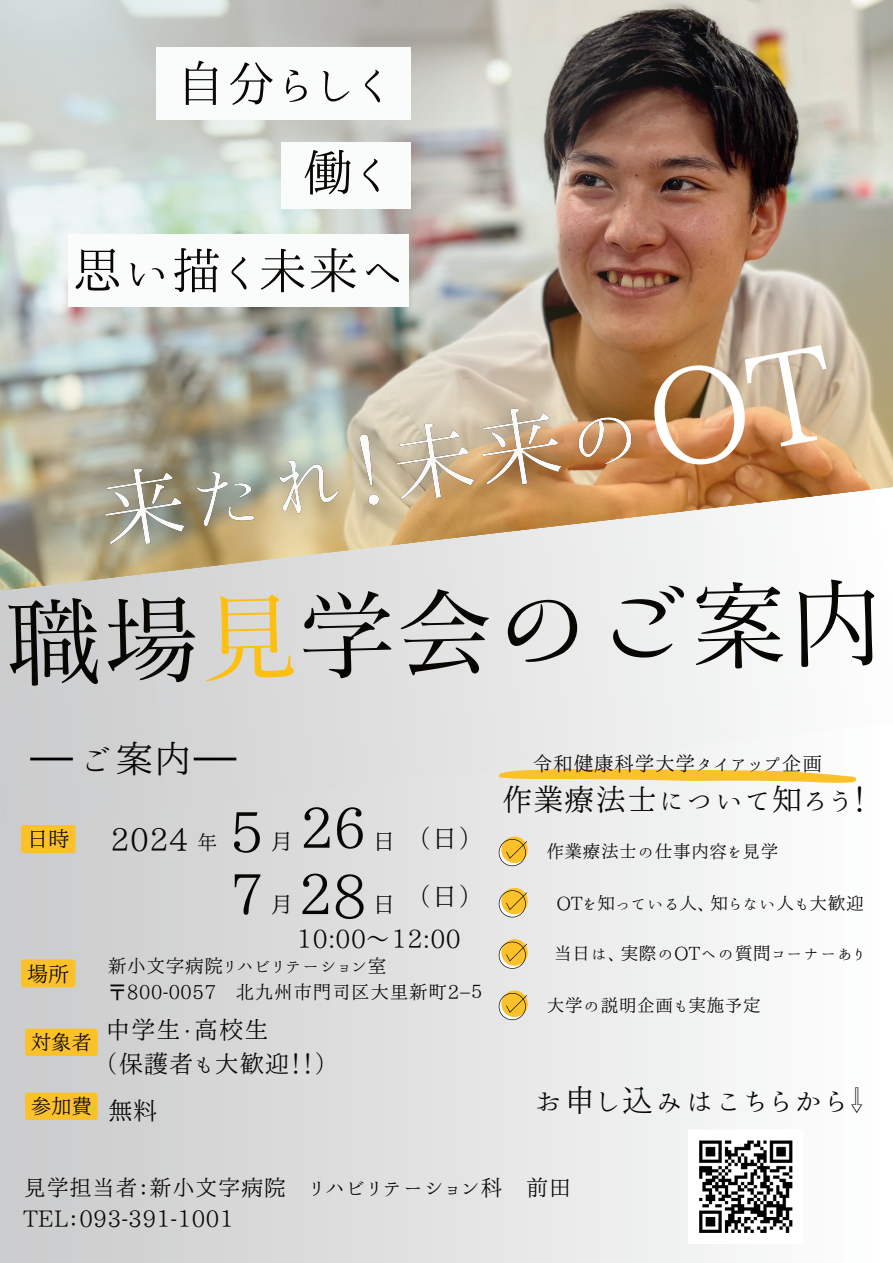
<style>
.page{position:relative;width:893px;height:1263px;background:#fff}
.page>*{position:absolute;margin:0;border:0;box-sizing:border-box;transform-origin:0 0}
.t1{font:97.95px "Canva Matisse Minori Pro M";color:#080704}
.t2{font:58.43px "Honoka Mincho";color:#080704}
.t3{font:51.22px "Honoka Mincho";color:#080704}
.t4{font:50.62px "Honoka Mincho";color:#080704}
.t5{font:38.55px "Honoka Mincho";color:#080704}
.t6{font:32.25px "Honoka Mincho";color:#080704}
.t7{font:31.5px "Honoka Mincho";color:#080704}
.t8{font:31.2px "Honoka Mincho";color:#080704}
.t9{font:26.03px "Honoka Mincho";color:#080704}
.t10{font:25.2px "Honoka Mincho";color:#080704}
.t11{font:25.12px/34.6px "Honoka Mincho";color:#080704}
.t12{font:23.4px "Honoka Mincho";color:#080704}
.t13{font:22.88px/31.5px "Honoka Mincho";color:#080704}
.t14{font:21.98px "Honoka Mincho";color:#080704}
.t15{font:21.08px "Honoka Mincho";letter-spacing:-.04em;color:#080704}
.t16{font:20.4px "Honoka Mincho";color:#080704}
.t17{font:19.27px/26.6px "Honoka Mincho";color:#080704}
.t18{font:18.3px "Honoka Mincho";color:#080704}
.t19{font:18.23px "Honoka Mincho";color:#080704}
.s1{color:#fdbf11}
.s2{font-size:20.7px}
</style>
<div class="page">
<img style="left:0;top:0;width:893px;height:215px">
<img style="left:0;top:215px;width:893px;height:273px">
<img style="left:0;top:488px;width:884px;height:338px">
<div style="left:156px;top:47px;width:254px;height:73px;background:#fafbfb"></div>
<div style="left:282px;top:142px;width:128px;height:66px;background:#fafbfb"></div>
<div style="left:69px;top:234px;width:340px;height:73px;background:#fafbfb"></div>
<img style="left:689px;top:1129px;width:115px;height:104px">
<hr style="left:194px;top:758px;width:42px;height:2px;background:#000">
<hr style="left:30px;top:758px;width:43px;height:2px;background:#000">
<img style="left:64px;top:359px;width:607px;height:229px">
<svg style="left:501px;top:836px;width:27px;height:27px"></svg>
<svg style="left:499px;top:839px;width:28px;height:27px"></svg>
<svg style="left:501px;top:888px;width:27px;height:26px"></svg>
<svg style="left:499px;top:890px;width:28px;height:27px"></svg>
<svg style="left:501px;top:939px;width:27px;height:27px"></svg>
<svg style="left:499px;top:942px;width:28px;height:27px"></svg>
<svg style="left:501px;top:990px;width:27px;height:27px"></svg>
<svg style="left:499px;top:993px;width:28px;height:27px"></svg>
<svg style="left:499px;top:769px;width:357px;height:14px;background:#f7d069"></svg>
<div style="left:21px;top:959px;width:54px;height:28px;background:#fbc12b"></div>
<div style="left:25px;top:1028px;width:73px;height:28px;background:#fbc12b;border-radius:3px"></div>
<div style="left:25px;top:1093px;width:73px;height:27px;background:#fbc12b;border-radius:3px"></div>
<div style="left:21px;top:825px;width:54px;height:28px;background:#fbc12b"></div>
<svg style="left:646px;top:343px;width:193px;height:129px;background:#c29369"></svg>
<h3 class="t4" style="left:175px;top:56px;width:217px">自分らしく</h3>
<h3 class="t3" style="left:302px;top:145px;width:89px">働く</h3>
<h3 class="t4" style="left:72px;top:243px;width:335px">思い描く未来へ</h3>
<h1 class="t1" style="left:3px;top:579px;width:883px;rotate:-1deg">職場<span class="s1">⾒</span>学会のご案内</h1>
<h3 class="t5" style="left:80px;top:738px;width:114px">ご案内</h3>
<p class="t14" style="left:27px;top:827px;width:45px">日時</p>
<h3 class="t7" style="left:110px;top:822px;width:109px">2024 <span class="s2">年</span></h3>
<h2 class="t2" style="left:230px;top:802px;width:36px">５</h2>
<h2 class="t2" style="left:232px;top:864px;width:31px">７</h2>
<h2 class="t2" style="left:301px;top:798px;width:66px">２６</h2>
<h3 class="t9" style="left:418px;top:824px;width:54px">（日）</h3>
<h3 class="t9" style="left:418px;top:882px;width:54px">（日）</h3>
<p class="t12" style="left:270px;top:829px;width:25px">月</p>
<p class="t12" style="left:372px;top:829px;width:25px">日</p>
<h2 class="t2" style="left:300px;top:864px;width:69px">２8</h2>
<h3 class="t10" style="left:297px;top:925px;width:166px">10:00〜12:00</h3>
<p class="t12" style="left:270px;top:891px;width:25px">月</p>
<p class="t12" style="left:372px;top:891px;width:25px">日</p>
<p class="t14" style="left:27px;top:961px;width:45px">場所</p>
<p class="t15" style="left:31px;top:1031px;width:63px">対象者</p>
<p class="t15" style="left:31px;top:1095px;width:63px">参加費</p>
<p class="t17" style="left:108px;top:953px;width:376px">新小文字病院リハビリテーション室〒800-0057　北九州市門司区大里新町2−５</p>
<h3 class="t11" style="left:106px;top:1013px;width:223px">中学生・高校生<br>（保護者も大歓迎！！）</h3>
<h3 class="t11" style="left:108px;top:1094px;width:52px">無料</h3>
<p class="t16" style="left:532px;top:753px;width:291px">令和健康科学大学タイアップ企画</p>
<h3 class="t8" style="left:501px;top:782px;width:367px">作業療法士について知ろう！</h3>
<p class="t19" style="left:546px;top:841px;width:234px">作業療法士の仕事内容を見学</p>
<p class="t18" style="left:556px;top:893px;width:309px">OTを知っている人、知らない人も大歓迎</p>
<p class="t19" style="left:554px;top:944px;width:313px">当日は、実際のOTへの質問コーナーあり</p>
<p class="t19" style="left:546px;top:995px;width:216px">大学の説明企画も実施予定</p>
<h3 class="t6" style="left:534px;top:1082px;width:332px">お申し込みはこちらから⇩</h3>
<p class="t13" style="left:24px;top:1172px;width:572px">見学担当者：新小文字病院　リハビリテーション科　前田　<br>TEL：093-391-1001</p>
</div>
